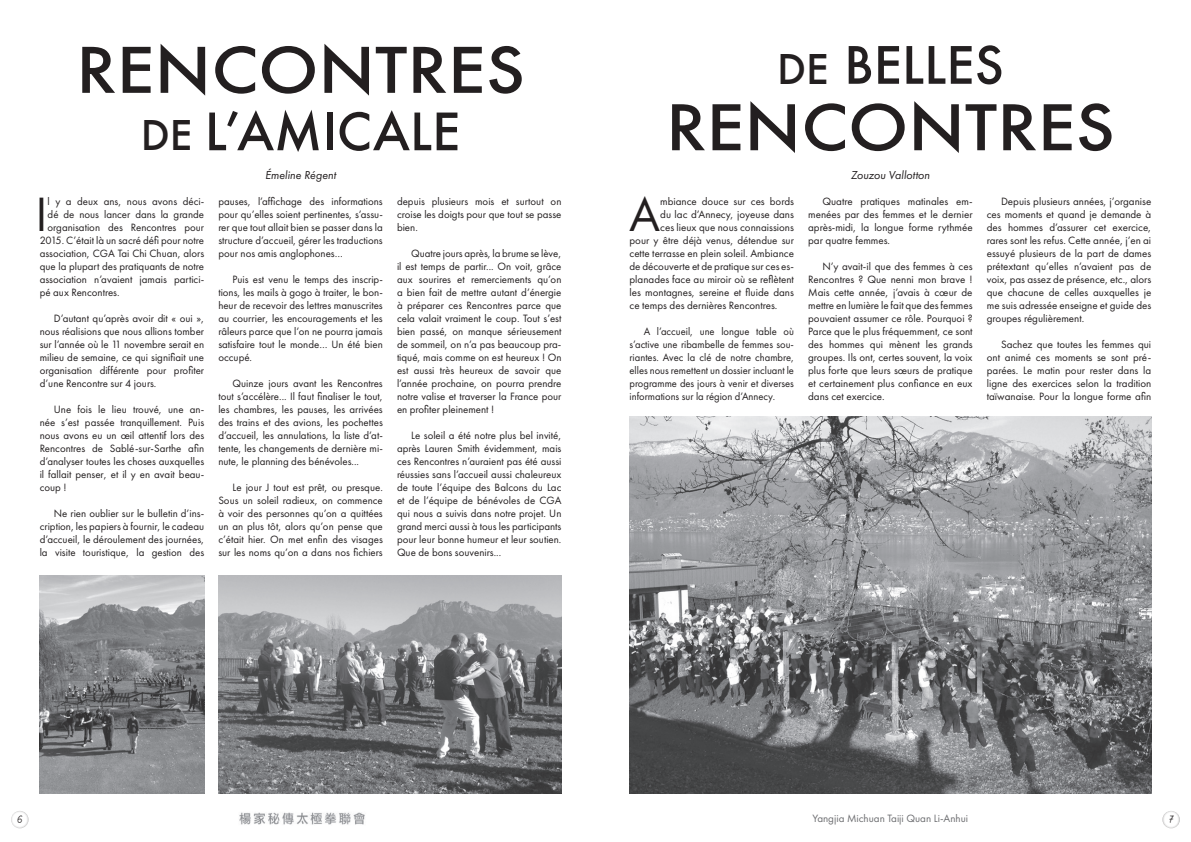
<style>
.page{position:relative;width:1191px;height:842px;background:#fff}
.page>*{position:absolute;margin:0;border:0;box-sizing:border-box;transform-origin:0 0}
.t1{font:500 61px "Futura";color:#231f20;scale:1.1 1}
.t2{font:500 50px "Futura";color:#231f20}
.t3{font:50px "Futura PT";color:#231f20}
.t4{font:italic 12px "Futura PT";color:#231f20}
.t5{font:11px/13px "Futura PT";color:#231f20;text-align:justify}
.t6{font:11px/13px "Futura PT";color:#231f20;text-align:justify;scale:.96 1}
.t7{font:11px "Futura PT";color:#6c6d70}
.t8{font:700 9px "Fabfelt Script";color:#231f20}
.s1{font-size:40px}
</style>
<div class="page">
<img style="left:40px;top:575px;width:164px;height:219px">
<img style="left:218px;top:575px;width:343px;height:219px">
<img style="left:629px;top:417px;width:522px;height:377px">
<img style="left:239px;top:812px;width:126px;height:13px">
<div style="left:11px;top:810px;width:18px;height:18px;background:#231f20;opacity:.5"></div>
<div style="left:1162px;top:810px;width:18px;height:18px;background:#231f20;opacity:.5"></div>
<h1 class="t1" style="left:76px;top:28px;width:409px">RENCONTRES</h1>
<h2 class="t2" style="left:141px;top:97px;width:321px"><span class="s1">DE</span> L’AMICALE</h2>
<h2 class="t2" style="left:777px;top:31px;width:228px"><span class="s1">DE</span> BELLES</h2>
<h1 class="t1" style="left:666px;top:86px;width:409px">RENCONTRES</h1>
<h2 class="t3" style="left:35px;top:185px;width:14px">I</h2>
<p class="t5" style="left:48px;top:195px;width:158px">l y a deux ans, nous avons déci-</p>
<p class="t5" style="left:48px;top:208px;width:158px">dé de nous lancer dans la grande</p>
<p class="t5" style="left:48px;top:221px;width:158px">organisation des Rencontres pour</p>
<p class="t5" style="left:40px;top:234px;width:166px">2015. C’était là un sacré défi pour notre</p>
<p class="t5" style="left:40px;top:247px;width:166px">association, CGA Tai Chi Chuan, alors</p>
<p class="t5" style="left:40px;top:260px;width:166px">que la plupart des pratiquants de notre</p>
<p class="t5" style="left:40px;top:273px;width:166px">association n’avaient jamais partici-</p>
<p class="t5" style="left:40px;top:286px;width:81px">pé aux Rencontres.</p>
<p class="t5" style="left:40px;top:312px;width:166px;text-indent:14px">D’autant qu’après avoir dit « oui », nous réalisions que nous allions tomber sur l’année où le 11 novembre serait en milieu de semaine, ce qui signifiait une organisation différente pour profiter d’une Rencontre sur 4 jours.</p>
<p class="t5" style="left:40px;top:403px;width:166px;text-indent:14px">Une fois le lieu trouvé, une an&shy;née s’est passée tranquillement. Puis nous avons eu un œil attentif lors des Rencontres de Sablé-sur-Sarthe afin d’analyser toutes les choses auxquelles il fallait penser, et il y en avait beau&shy;coup !</p>
<p class="t5" style="left:40px;top:507px;width:166px;text-indent:14px">Ne rien oublier sur le bulletin d’ins&shy;cription, les papiers à fournir, le cadeau d’accueil, le déroulement des journées, la visite touristique, la gestion des</p>
<p class="t4" style="left:265px;top:168px;width:72px">Émeline Régent</p>
<p class="t4" style="left:851px;top:168px;width:81px">Zouzou Vallotton</p>
<p class="t5" style="left:218px;top:195px;width:166px">pauses, l’affichage des informations pour qu’elles soient pertinentes, s’assu&shy;rer que tout allait bien se passer dans la structure d’accueil, gérer les traductions pour nos amis anglophones…</p>
<p class="t5" style="left:218px;top:273px;width:166px;text-indent:14px">Puis est venu le temps des inscrip&shy;tions, les mails à gogo à traiter, le bon&shy;heur de recevoir des lettres manuscrites au courrier, les encouragements et les râleurs parce que l’on ne pourra jamais satisfaire tout le monde… Un été bien occupé.</p>
<p class="t5" style="left:218px;top:377px;width:166px;text-indent:14px">Quinze jours avant les Rencontres tout s’accélère... Il faut finaliser le tout, les chambres, les pauses, les arrivées des trains et des avions, les pochettes d’accueil, les annulations, la liste d’at&shy;tente, les changements de dernière mi&shy;nute, le planning des bénévoles...</p>
<p class="t5" style="left:218px;top:481px;width:166px;text-indent:14px">Le jour J tout est prêt, ou presque.<br>Sous un soleil radieux, on commence à voir des personnes qu’on a quittées un an plus tôt, alors qu’on pense que c’était hier. On met enfin des visages sur les noms qu’on a dans nos fichiers</p>
<p class="t5" style="left:397px;top:195px;width:166px">depuis plusieurs mois et surtout on croise les doigts pour que tout se passe bien.</p>
<p class="t5" style="left:397px;top:247px;width:166px;text-indent:14px">Quatre jours après, la brume se lève, il est temps de partir... On voit, grâce aux sourires et remerciements qu’on a bien fait de mettre autant d’énergie à préparer ces Rencontres parce que cela valait vraiment le coup. Tout s’est bien passé, on manque sérieusement de sommeil, on n’a pas beaucoup pra&shy;tiqué, mais comme on est heureux ! On est aussi très heureux de savoir que l’année prochaine, on pourra prendre notre valise et traverser la France pour en profiter pleinement !</p>
<p class="t5" style="left:397px;top:429px;width:166px;text-indent:14px">Le soleil a été notre plus bel invité, après Lauren Smith évidemment, mais ces Rencontres n’auraient pas été aussi réussies sans l’accueil aussi chaleureux de toute l’équipe des Balcons du Lac et de l’équipe de bénévoles de CGA qui nous a suivis dans notre projet. Un grand merci aussi à tous les participants pour leur bonne humeur et leur soutien.<br>Que de bons souvenirs...</p>
<h2 class="t3" style="left:629px;top:185px;width:33px">A</h2>
<p class="t5" style="left:660px;top:195px;width:135px">mbiance douce sur ces bords</p>
<p class="t5" style="left:660px;top:208px;width:135px">du lac d’Annecy, joyeuse dans</p>
<p class="t5" style="left:660px;top:221px;width:135px">ces lieux que nous connaissions</p>
<p class="t5" style="left:629px;top:234px;width:166px">pour y être déjà venus, détendue sur</p>
<p class="t5" style="left:629px;top:247px;width:166px">cette terrasse en plein soleil. Ambiance</p>
<p class="t5" style="left:629px;top:260px;width:166px">de découverte et de pratique sur ces es-</p>
<p class="t5" style="left:629px;top:273px;width:166px">planades face au miroir où se reflètent</p>
<p class="t5" style="left:629px;top:286px;width:166px">les montagnes, sereine et fluide dans</p>
<p class="t5" style="left:629px;top:299px;width:149px">ce temps des dernières Rencontres.</p>
<p class="t6" style="left:629px;top:325px;width:173px;text-indent:14px">A l’accueil, une longue table où s’active une ribambelle de femmes sou&shy;riantes. Avec la clé de notre chambre, elles nous remettent un dossier incluant le programme des jours à venir et diverses informations sur la région d’Annecy.</p>
<p class="t5" style="left:808px;top:195px;width:166px;text-indent:14px">Quatre pratiques matinales em&shy;menées par des femmes et le dernier après-midi, la longue forme rythmée par quatre femmes.</p>
<p class="t5" style="left:808px;top:260px;width:166px;text-indent:14px">N’y avait-il que des femmes à ces Rencontres ? Que nenni mon brave !<br>Mais cette année, j’avais à cœur de mettre en lumière le fait que des femmes pouvaient assumer ce rôle. Pourquoi ?<br>Parce que le plus fréquemment, ce sont des hommes qui mènent les grands groupes. Ils ont, certes souvent, la voix plus forte que leurs sœurs de pratique et certainement plus confiance en eux dans cet exercice.</p>
<p class="t5" style="left:986px;top:195px;width:166px;text-indent:14px">Depuis plusieurs années, j’organise ces moments et quand je demande à des hommes d’assurer cet exercice, rares sont les refus. Cette année, j’en ai essuyé plusieurs de la part de dames prétextant qu’elles n’avaient pas de voix, pas assez de présence, etc., alors que chacune de celles auxquelles je me suis adressée enseigne et guide des groupes régulièrement.</p>
<p class="t5" style="left:986px;top:338px;width:166px;text-indent:14px">Sachez que toutes les femmes qui ont animé ces moments se sont pré&shy;parées. Le matin pour rester dans la ligne des exercices selon la tradition taïwanaise. Pour la longue forme afin</p>
<p class="t8" style="left:17px;top:813px;width:7px">6</p>
<p class="t7" style="left:812px;top:812px;width:157px">Yangjia Michuan Taiji Quan Li-Anhui</p>
<p class="t8" style="left:1169px;top:813px;width:5px">7</p>
</div>
